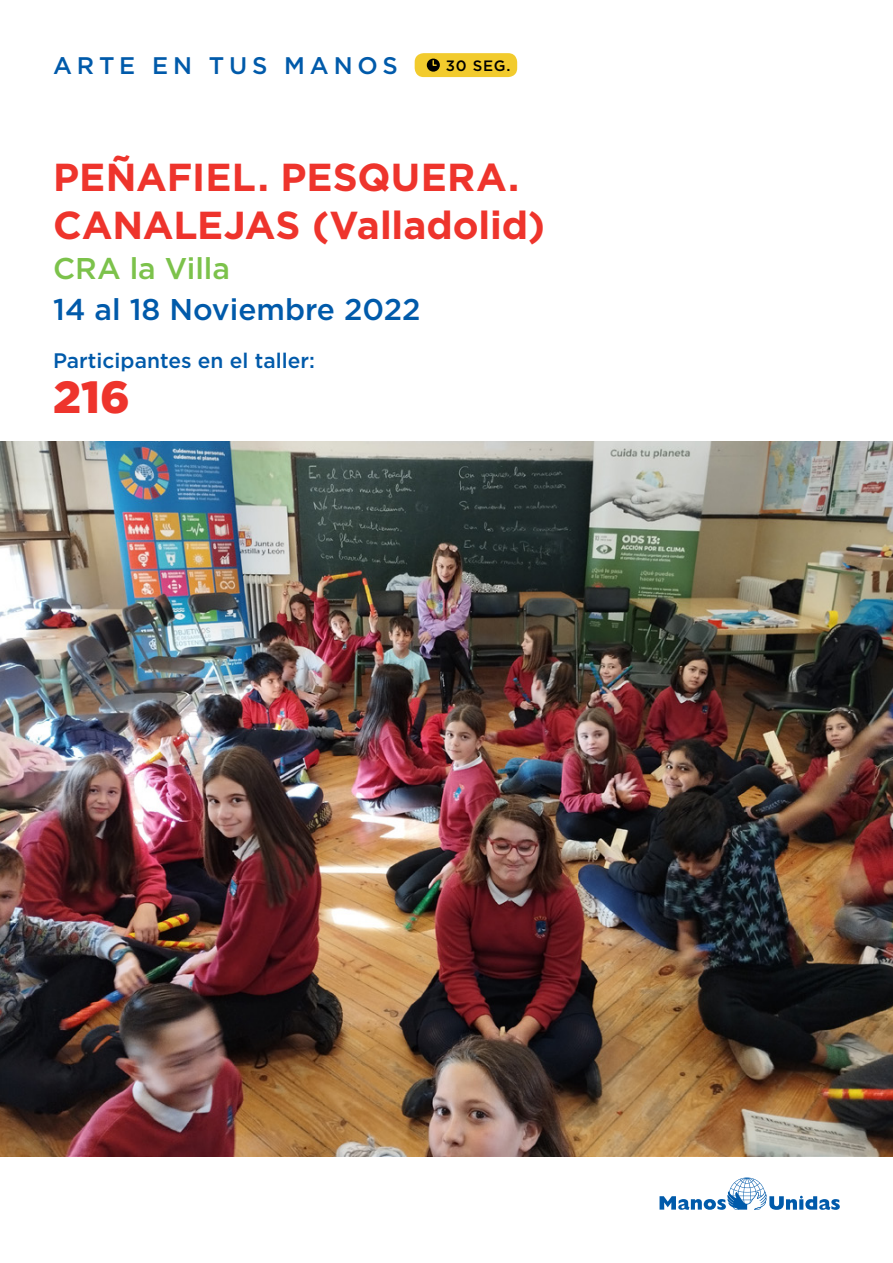
<style>
.page{position:relative;width:893px;height:1263px;background:#fff}
.page>*{position:absolute;margin:0;border:0;box-sizing:border-box;transform-origin:0 0}
.t1{font:900 45px "Gotham";color:#ee342c}
.t2{font:700 39px/48px "Gotham";color:#ee342c}
.t3{font:500 30px "Gotham";color:#005aaa}
.t4{font:500 30px "Gotham";color:#7cc24b}
.t5{font:500 24px "Gotham";letter-spacing:.2em;color:#005aaa}
.t6{font:500 21px "Gotham";color:#005aaa}
.t7{font:500 15px "Gotham";color:#000}
</style>
<div class="page">
<img style="left:0;top:441px;width:893px;height:716px">
<svg style="left:659px;top:1177px;width:181px;height:33px"></svg>
<div style="left:415px;top:53px;width:102px;height:24px;background:#f2cb2d;border-radius:9px"></div>
<div style="left:427px;top:59px;width:13px;height:13px;background:#000;border-radius:50%"></div>
<svg style="left:432px;top:59px;width:6px;height:7px"></svg>
<p class="t5" style="left:53px;top:50px;width:346px">ARTE EN TUS MANOS</p>
<p class="t7" style="left:446px;top:56px;width:66px">30 SEG.</p>
<p class="t2" style="left:53px;top:153px;width:493px">PEÑAFIEL. PESQUERA.<br>CANALEJAS (Valladolid)</p>
<p class="t4" style="left:53px;top:249px;width:179px">CRA la Villa</p>
<p class="t3" style="left:53px;top:290px;width:369px">14 al 18 Noviembre 2022</p>
<p class="t6" style="left:53px;top:347px;width:263px">Participantes en el taller:</p>
<p class="t1" style="left:53px;top:366px;width:78px">216</p>
</div>
